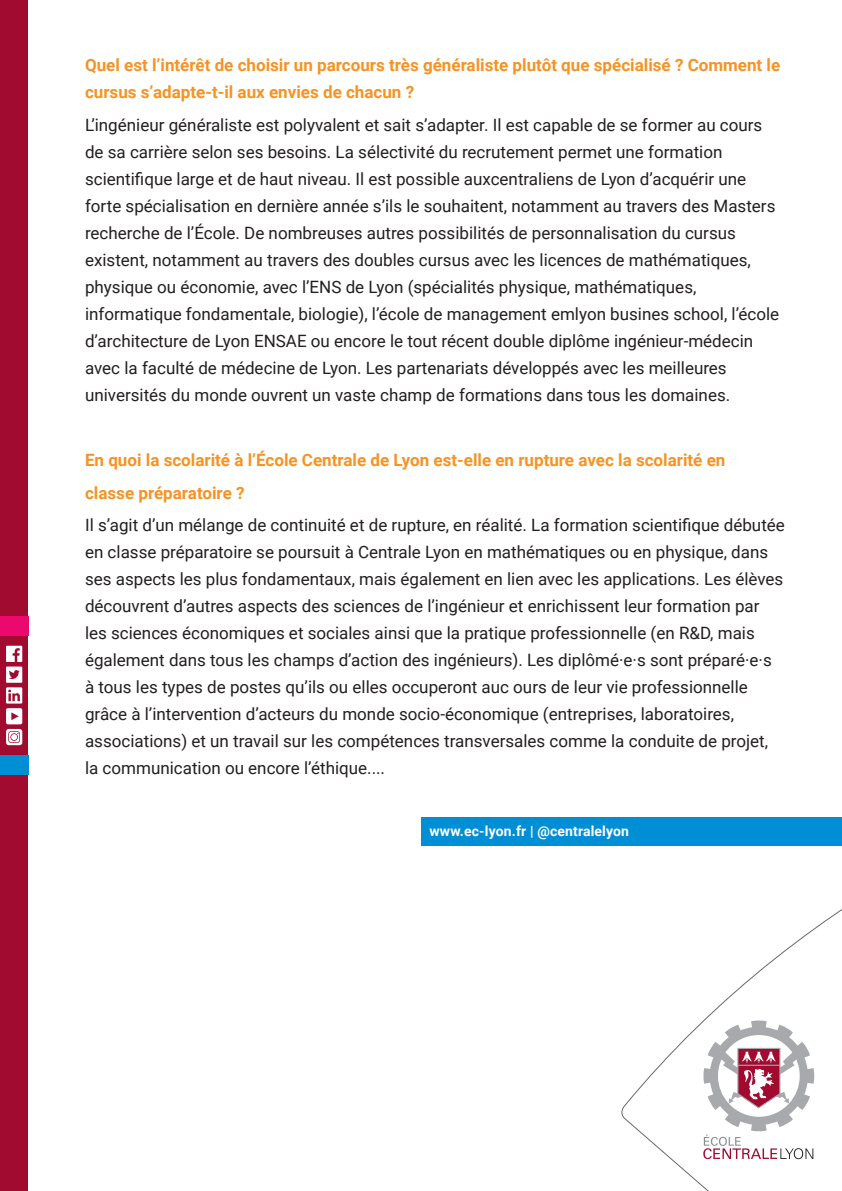
<style>
.page{position:relative;width:842px;height:1191px;background:#fff}
.page>*{position:absolute;margin:0;border:0;box-sizing:border-box;transform-origin:0 0}
.t1{font:17px/27px "Roboto";color:#231f20}
.t2{font:700 17px/27px "Roboto";color:#f69323}
.t3{font:700 14px "Roboto";letter-spacing:.01em;color:#fff}
</style>
<div class="page">
<div style="left:0;top:0;width:28px;height:1191px;background:#a10b30"></div>
<div style="left:0;top:616px;width:28px;height:20px;background:#ec096d"></div>
<svg style="left:6px;top:646px;width:16px;height:99px"></svg>
<div style="left:0;top:754px;width:28px;height:20px;background:#008fd5"></div>
<div style="left:421px;top:817px;width:421px;height:28px;background:#008fd5"></div>
<svg style="left:618px;top:845px;width:224px;height:346px"></svg>
<svg style="left:703px;top:1020px;width:112px;height:139px"></svg>
<p class="t2" style="left:85px;top:51px;width:697px">Quel est l’intérêt de choisir un parcours très généraliste plutôt que spécialisé ? Comment le cursus s’adapte-t-il aux envies de chacun ?</p>
<p class="t1" style="left:85px;top:110px;width:696px">L’ingénieur généraliste est polyvalent et sait s’adapter. Il est capable de se former au cours de sa carrière selon ses besoins. La sélectivité du recrutement permet une formation scientifique large et de haut niveau. Il est possible auxcentraliens de Lyon d’acquérir une forte spécialisation en dernière année s’ils le souhaitent, notamment au travers des Masters recherche de l’École. De nombreuses autres possibilités de personnalisation du cursus existent, notamment au travers des doubles cursus avec les licences de mathématiques, physique ou économie, avec l’ENS de Lyon (spécialités physique, mathématiques, informatique fondamentale, biologie), l’école de management emlyon busines school, l’école d’architecture de Lyon ENSAE ou encore le tout récent double diplôme ingénieur-médecin avec la faculté de médecine de Lyon. Les partenariats développés avec les meilleures universités du monde ouvrent un vaste champ de formations dans tous les domaines.</p>
<p class="t2" style="left:85px;top:443px;width:642px;line-height:32.7px">En quoi la scolarité à l’École Centrale de Lyon est-elle en rupture avec la scolarité en classe préparatoire ?</p>
<p class="t1" style="left:85px;top:511px;width:701px">Il s’agit d’un mélange de continuité et de rupture, en réalité. La formation scientifique débutée en classe préparatoire se poursuit à Centrale Lyon en mathématiques ou en physique, dans ses aspects les plus fondamentaux, mais également en lien avec les applications. Les élèves découvrent d’autres aspects des sciences de l’ingénieur et enrichissent leur formation par les sciences économiques et sociales ainsi que la pratique professionnelle (en R&amp;D, mais également dans tous les champs d’action des ingénieurs). Les diplômé·e·s sont préparé·e·s à tous les types de postes qu’ils ou elles occuperont auc ours de leur vie professionnelle grâce à l’intervention d’acteurs du monde socio-économique (entreprises, laboratoires, associations) et un travail sur les compétences transversales comme la conduite de projet, la communication ou encore l’éthique....</p>
<p class="t3" style="left:429px;top:821px;width:201px">www.ec-lyon.fr | @centralelyon</p>
</div>
